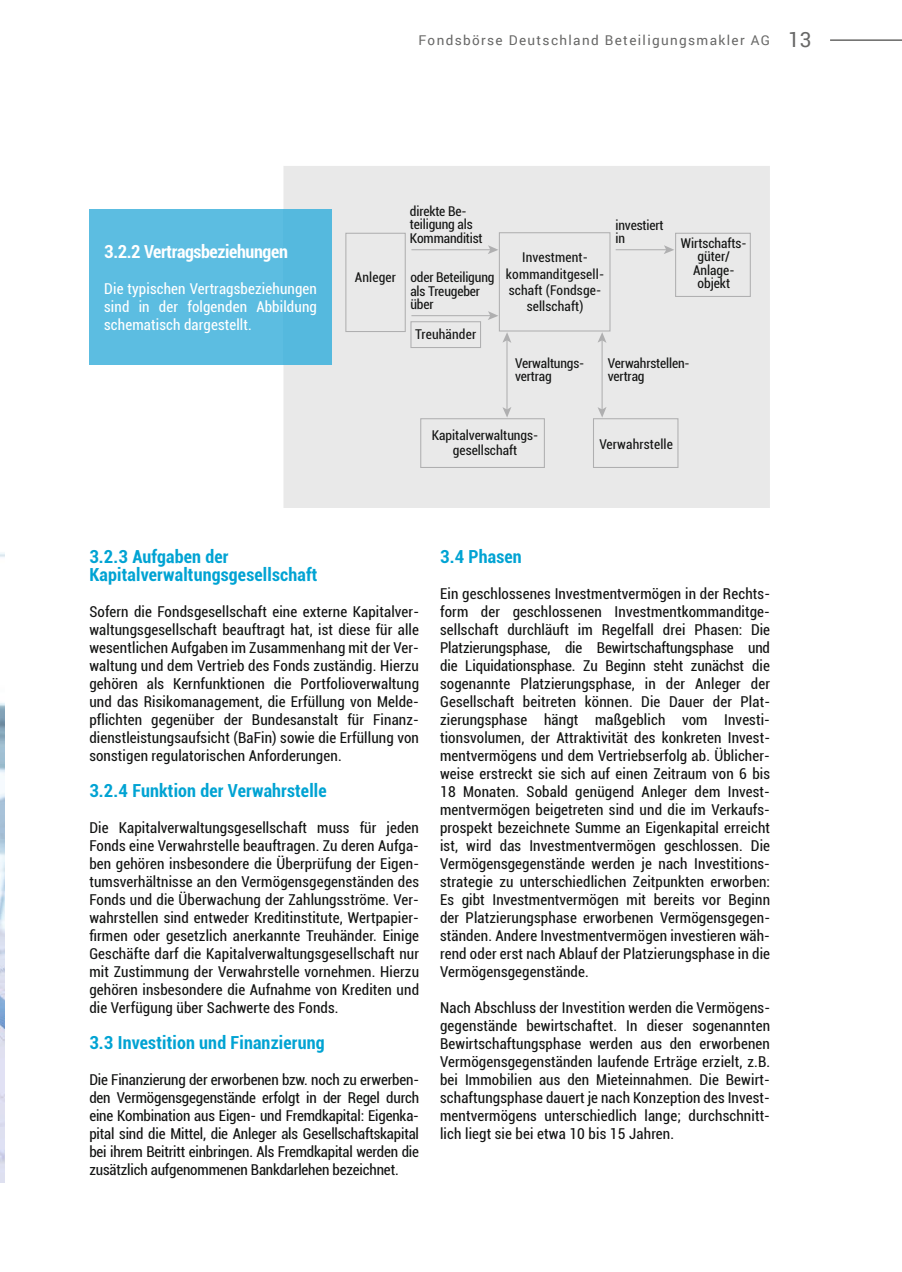
<style>
.page{position:relative;width:902px;height:1272px;background:#fff}
.page>*{position:absolute;margin:0;border:0;box-sizing:border-box;transform-origin:0 0}
.t1{font:700 condensed 18px/18px "Roboto";letter-spacing:.01em;color:#00a3d3}
.t2{font:700 condensed 18px "Roboto";letter-spacing:-.02em;color:#fff}
.t3{font:condensed 15px/18px "Roboto";letter-spacing:.01em;color:#131413;text-align:justify}
.t4{font:condensed 15px/18px "Roboto";letter-spacing:.01em;color:#fff;text-align:justify}
.t5{font:condensed 13.5px/13.5px "Roboto";color:#131413}
.t6{font:13.5px "Roboto";letter-spacing:.1em;color:#686867}
.s1{font-size:21px}
</style>
<div class="page">
<hr style="left:830px;top:39px;width:71px;height:2px;background:#686867">
<div style="left:283px;top:166px;width:486px;height:342px;background:#e9e9e9"></div>
<img style="left:0;top:553px;width:4px;height:629px">
<div style="left:499px;top:232px;width:111px;height:99px;border:1px solid #afafb0"></div>
<div style="left:345px;top:233px;width:61px;height:99px;border:1px solid #afafb0"></div>
<div style="left:675px;top:233px;width:75px;height:64px;border:1px solid #afafb0"></div>
<div style="left:410px;top:321px;width:71px;height:27px;border:1px solid #afafb0"></div>
<div style="left:420px;top:418px;width:125px;height:50px;border:1px solid #afafb0"></div>
<div style="left:593px;top:418px;width:85px;height:50px;border:1px solid #afafb0"></div>
<svg style="left:502px;top:332px;width:9px;height:11px"></svg>
<svg style="left:502px;top:407px;width:9px;height:10px"></svg>
<hr style="left:506px;top:337px;width:1px;height:74px;background:#afafb0">
<svg style="left:597px;top:332px;width:9px;height:11px"></svg>
<svg style="left:597px;top:407px;width:9px;height:10px"></svg>
<hr style="left:601px;top:337px;width:1px;height:74px;background:#afafb0">
<svg style="left:487px;top:311px;width:11px;height:9px"></svg>
<hr style="left:411px;top:315px;width:81px;height:1px;background:#afafb0">
<svg style="left:487px;top:245px;width:11px;height:9px"></svg>
<hr style="left:411px;top:249px;width:81px;height:1px;background:#afafb0">
<svg style="left:663px;top:245px;width:11px;height:9px"></svg>
<hr style="left:615px;top:249px;width:52px;height:1px;background:#afafb0">
<div style="left:89px;top:209px;width:194px;height:155px;background:#5cbde1"></div>
<div style="left:283px;top:209px;width:49px;height:155px;background:#55b9de"></div>
<p class="t6" style="left:418px;top:31px;width:394px">Fondsbörse Deutschland Beteiligungsmakler AG <span class="s1">13</span></p>
<p class="t2" style="left:104px;top:238px;width:185px">3.2.2 Vertragsbeziehungen</p>
<p class="t4" style="left:104px;top:279px;width:214px">Die typischen Vertragsbeziehungen sind in der folgenden Abbildung schematisch dargestellt.</p>
<p class="t5" style="left:355px;top:270px;width:43px">Anleger</p>
<p class="t5" style="left:410px;top:204px;width:74px">direkte Be&shy;teiligung als<br>Kommanditist</p>
<p class="t5" style="left:410px;top:270px;width:86px">oder Beteiligung als Treugeber über</p>
<p class="t5" style="left:415px;top:327px;width:63px">Treuhänder</p>
<p class="t5" style="left:506px;top:249px;width:100px;line-height:16.2px;text-align:center">Investment&shy;kommanditgesell&shy;schaft (Fondsge&shy;sellschaft)</p>
<p class="t5" style="left:615px;top:218px;width:50px">investiert in</p>
<p class="t5" style="left:680px;top:236px;width:67px;text-align:center">Wirtschafts&shy;güter/<br>Anlage&shy;objekt</p>
<p class="t5" style="left:515px;top:356px;width:71px">Verwaltungs&shy;vertrag</p>
<p class="t5" style="left:607px;top:356px;width:83px">Verwahrstellen&shy;vertrag</p>
<p class="t5" style="left:431px;top:427px;width:108px;line-height:15px;text-align:center">Kapitalverwaltungs&shy;gesellschaft</p>
<p class="t5" style="left:599px;top:437px;width:75px">Verwahrstelle</p>
<p class="t1" style="left:89px;top:546px;width:229px">3.2.3 Aufgaben der<br>Kapitalverwaltungsgesellschaft</p>
<p class="t3" style="left:89px;top:601px;width:331px">Sofern die Fondsgesellschaft eine externe Kapitalver&shy;waltungsgesellschaft beauftragt hat, ist diese für alle wesentlichen Aufgaben im Zusammenhang mit der Ver&shy;waltung und dem Vertrieb des Fonds zuständig. Hierzu gehören als Kernfunktionen die Portfolioverwaltung und das Risikomanagement, die Erfüllung von Melde&shy;pflichten gegenüber der Bundesanstalt für Finanz&shy;dienstleistungsaufsicht (BaFin) sowie die Erfüllung von sonstigen regulatorischen Anforderungen.</p>
<p class="t1" style="left:89px;top:780px;width:239px">3.2.4 Funktion der Verwahrstelle</p>
<p class="t3" style="left:89px;top:817px;width:331px">Die Kapitalverwaltungsgesellschaft muss für jeden Fonds eine Verwahrstelle beauftragen. Zu deren Aufga&shy;ben gehören insbesondere die Überprüfung der Eigen&shy;tumsverhältnisse an den Vermögensgegenständen des Fonds und die Überwachung der Zahlungsströme. Ver&shy;wahrstellen sind entweder Kreditinstitute, Wertpapier&shy;firmen oder gesetzlich anerkannte Treuhänder. Einige Geschäfte darf die Kapitalverwaltungsgesellschaft nur mit Zustimmung der Verwahrstelle vornehmen. Hierzu gehören insbesondere die Aufnahme von Krediten und die Verfügung über Sachwerte des Fonds.</p>
<p class="t1" style="left:89px;top:1032px;width:237px">3.3 Investition und Finanzierung</p>
<p class="t3" style="left:89px;top:1069px;width:331px">Die Finanzierung der erworbenen bzw. noch zu erwerben&shy;den Vermögensgegenstände erfolgt in der Regel durch eine Kombination aus Eigen- und Fremdkapital: Eigenka&shy;pital sind die Mittel, die Anleger als Gesellschaftskapital bei ihrem Beitritt einbringen. Als Fremdkapital werden die zusätzlich aufgenommenen Bankdarlehen bezeichnet.</p>
<p class="t1" style="left:440px;top:546px;width:83px">3.4 Phasen</p>
<p class="t3" style="left:440px;top:583px;width:331px">Ein geschlossenes Investmentvermögen in der Rechts&shy;form der geschlossenen Investmentkommanditge&shy;sellschaft durchläuft im Regelfall drei Phasen: Die Platzierungsphase, die Bewirtschaftungsphase und die Liquidationsphase. Zu Beginn steht zunächst die sogenannte Platzierungsphase, in der Anleger der Gesellschaft beitreten können. Die Dauer der Plat&shy;zierungsphase hängt maßgeblich vom Investi&shy;tionsvolumen, der Attraktivität des konkreten Invest&shy;mentvermögens und dem Vertriebserfolg ab. Üblicher&shy;weise erstreckt sie sich auf einen Zeitraum von 6 bis 18 Monaten. Sobald genügend Anleger dem Invest&shy;mentvermögen beigetreten sind und die im Verkaufs&shy;prospekt bezeichnete Summe an Eigenkapital erreicht ist, wird das Investmentvermögen geschlossen. Die Vermögensgegenstände werden je nach Investitions&shy;strategie zu unterschiedlichen Zeitpunkten erworben:<br>Es gibt Investmentvermögen mit bereits vor Beginn der Platzierungsphase erworbenen Vermögensgegen&shy;ständen. Andere Investmentvermögen investieren wäh&shy;rend oder erst nach Ablauf der Platzierungsphase in die Vermögensgegenstände.</p>
<p class="t3" style="left:440px;top:997px;width:331px">Nach Abschluss der Investition werden die Vermögens&shy;gegenstände bewirtschaftet. In dieser sogenannten Bewirtschaftungsphase werden aus den erworbenen Vermögensgegenständen laufende Erträge erzielt, z.B. bei Immobilien aus den Mieteinnahmen. Die Bewirt&shy;schaftungsphase dauert je nach Konzeption des Invest&shy;mentvermögens unterschiedlich lange; durchschnitt&shy;lich liegt sie bei etwa 10 bis 15 Jahren.</p>
</div>
